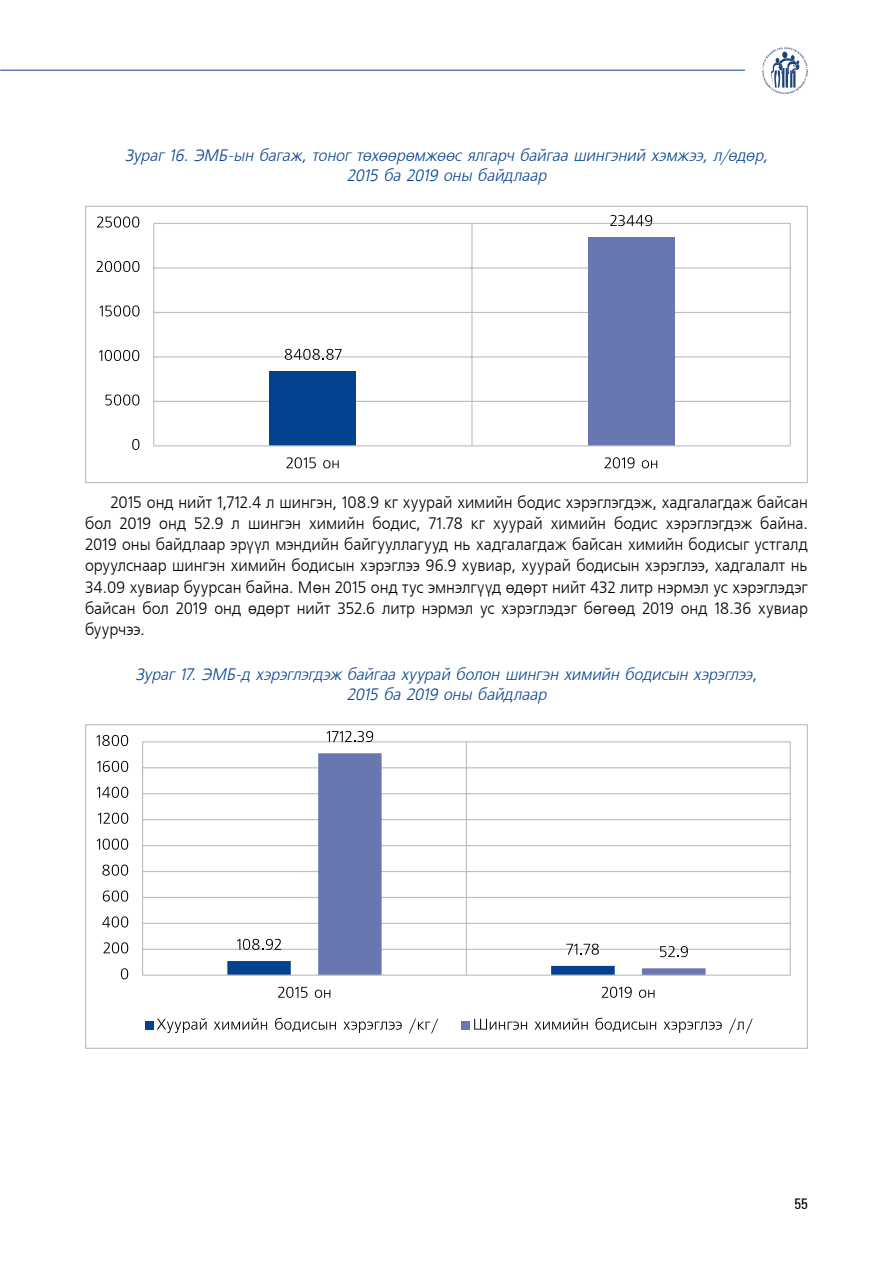
<style>
.page{position:relative;width:893px;height:1263px;background:#fff}
.page>*{position:absolute;margin:0;border:0;box-sizing:border-box;transform-origin:0 0}
.t1{font:16.5px/21px "MAK Freeset";letter-spacing:-.005em;color:#000;text-align:justify;scale:.95 1}
.t2{font:italic 16.5px/19.8px "MAK Freeset";letter-spacing:-.005em;color:#03428e;text-align:center;scale:.95 1}
.t3{font:condensed 15px "Univers LTCYR";color:#000}
</style>
<div class="page">
<hr style="left:0;top:70px;width:745px;height:1px;background:#03428e">
<svg style="left:762px;top:47px;width:46px;height:47px"></svg>
<hr style="left:154px;top:223px;width:636px;height:1px;background:#bcbec0">
<hr style="left:154px;top:267px;width:636px;height:2px;background:#bcbec0">
<hr style="left:154px;top:312px;width:636px;height:1px;background:#bcbec0">
<hr style="left:154px;top:356px;width:636px;height:1px;background:#bcbec0">
<hr style="left:154px;top:401px;width:636px;height:1px;background:#bcbec0">
<hr style="left:790px;top:223px;width:1px;height:223px;background:#bcbec0">
<hr style="left:471px;top:223px;width:2px;height:223px;background:#bcbec0">
<hr style="left:153px;top:223px;width:1px;height:223px;background:#bcbec0">
<div style="left:270px;top:371px;width:86px;height:75px;background:#03428e"></div>
<div style="left:588px;top:237px;width:86px;height:209px;background:#6877b0"></div>
<hr style="left:154px;top:445px;width:636px;height:1px;background:#bcbec0">
<svg style="left:285px;top:349px;width:57px;height:11px"></svg>
<svg style="left:610px;top:215px;width:42px;height:11px"></svg>
<svg style="left:132px;top:439px;width:7px;height:11px"></svg>
<svg style="left:106px;top:394px;width:33px;height:11px"></svg>
<svg style="left:99px;top:350px;width:40px;height:11px"></svg>
<svg style="left:99px;top:305px;width:40px;height:11px"></svg>
<svg style="left:96px;top:261px;width:43px;height:11px"></svg>
<svg style="left:97px;top:216px;width:42px;height:12px"></svg>
<svg style="left:286px;top:457px;width:30px;height:11px"></svg>
<svg style="left:323px;top:460px;width:16px;height:8px"></svg>
<svg style="left:605px;top:457px;width:29px;height:11px"></svg>
<svg style="left:642px;top:460px;width:15px;height:8px"></svg>
<hr style="left:143px;top:741px;width:647px;height:1px;background:#bcbec0">
<hr style="left:143px;top:767px;width:647px;height:1px;background:#bcbec0">
<hr style="left:143px;top:793px;width:647px;height:1px;background:#bcbec0">
<hr style="left:143px;top:819px;width:647px;height:1px;background:#bcbec0">
<hr style="left:143px;top:845px;width:647px;height:1px;background:#bcbec0">
<hr style="left:143px;top:871px;width:647px;height:1px;background:#bcbec0">
<hr style="left:143px;top:897px;width:647px;height:1px;background:#bcbec0">
<hr style="left:143px;top:923px;width:647px;height:1px;background:#bcbec0">
<hr style="left:143px;top:949px;width:647px;height:1px;background:#bcbec0">
<hr style="left:790px;top:742px;width:1px;height:233px;background:#bcbec0">
<hr style="left:466px;top:742px;width:1px;height:233px;background:#bcbec0">
<hr style="left:142px;top:742px;width:1px;height:233px;background:#bcbec0">
<svg style="left:227px;top:961px;width:64px;height:13px"></svg>
<svg style="left:318px;top:753px;width:387px;height:221px"></svg>
<hr style="left:143px;top:974px;width:647px;height:2px;background:#bcbec0">
<svg style="left:237px;top:939px;width:44px;height:11px"></svg>
<svg style="left:566px;top:944px;width:33px;height:11px"></svg>
<svg style="left:327px;top:731px;width:46px;height:11px"></svg>
<svg style="left:660px;top:946px;width:28px;height:11px"></svg>
<svg style="left:121px;top:968px;width:7px;height:11px"></svg>
<svg style="left:104px;top:942px;width:24px;height:11px"></svg>
<svg style="left:102px;top:916px;width:26px;height:11px"></svg>
<svg style="left:103px;top:890px;width:25px;height:11px"></svg>
<svg style="left:102px;top:864px;width:26px;height:12px"></svg>
<svg style="left:97px;top:839px;width:31px;height:11px"></svg>
<svg style="left:98px;top:813px;width:30px;height:11px"></svg>
<svg style="left:97px;top:787px;width:31px;height:11px"></svg>
<svg style="left:97px;top:761px;width:31px;height:11px"></svg>
<svg style="left:96px;top:735px;width:32px;height:11px"></svg>
<svg style="left:278px;top:987px;width:30px;height:11px"></svg>
<svg style="left:315px;top:990px;width:15px;height:8px"></svg>
<svg style="left:602px;top:987px;width:30px;height:11px"></svg>
<svg style="left:639px;top:990px;width:15px;height:8px"></svg>
<div style="left:145px;top:1021px;width:8px;height:8px;background:#03428e"></div>
<svg style="left:157px;top:1018px;width:50px;height:15px"></svg>
<svg style="left:214px;top:1018px;width:53px;height:11px"></svg>
<svg style="left:275px;top:1017px;width:61px;height:15px"></svg>
<svg style="left:343px;top:1021px;width:59px;height:12px"></svg>
<svg style="left:409px;top:1018px;width:29px;height:15px"></svg>
<div style="left:461px;top:1021px;width:8px;height:8px;background:#6877b0"></div>
<svg style="left:474px;top:1019px;width:53px;height:11px"></svg>
<svg style="left:535px;top:1018px;width:53px;height:11px"></svg>
<svg style="left:595px;top:1017px;width:61px;height:15px"></svg>
<svg style="left:664px;top:1021px;width:58px;height:12px"></svg>
<svg style="left:729px;top:1018px;width:24px;height:15px"></svg>
<p class="t2" style="left:125px;top:147px;width:678px">Зураг 16. ЭМБ-ын багаж, тоног төхөөрөмжөөс ялгарч байгаа шингэний хэмжээ, л/өдөр,<br>2015 ба 2019 оны байдлаар</p>
<p class="t1" style="left:85px;top:493px;width:762px;text-indent:26px">2015 онд нийт 1,712.4 л шингэн, 108.9 кг хуурай химийн бодис хэрэглэгдэж, хадгалагдаж байсан бол 2019 онд 52.9 л шингэн химийн бодис, 71.78 кг хуурай химийн бодис хэрэглэгдэж байна.<br>2019 оны байдлаар эрүүл мэндийн байгууллагууд нь хадгалагдаж байсан химийн бодисыг устгалд оруулснаар шингэн химийн бодисын хэрэглээ 96.9 хувиар, хуурай бодисын хэрэглээ, хадгалалт нь 34.09 хувиар буурсан байна. Мөн 2015 онд тус эмнэлгүүд өдөрт нийт 432 литр нэрмэл ус хэрэглэдэг байсан бол 2019 онд өдөрт нийт 352.6 литр нэрмэл ус хэрэглэдэг бөгөөд 2019 онд 18.36 хувиар буурчээ.</p>
<p class="t2" style="left:136px;top:665px;width:655px">Зураг 17. ЭМБ-д хэрэглэгдэж байгаа хуурай болон шингэн химийн бодисын хэрэглээ,<br>2015 ба 2019 оны байдлаар</p>
<p class="t3" style="left:795px;top:1194px;width:15px">55</p>
</div>
